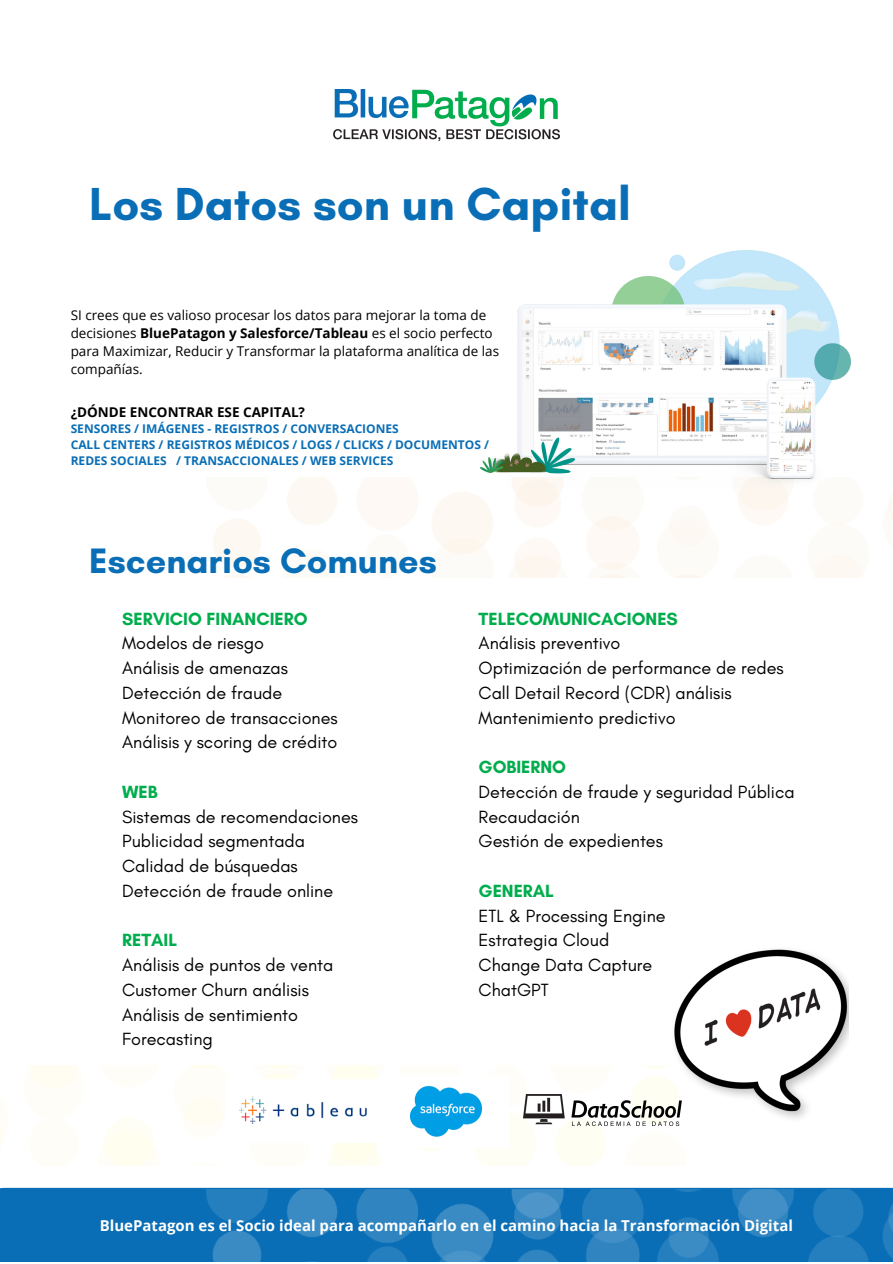
<style>
.page{position:relative;width:893px;height:1264px;background:#fff}
.page>*{position:absolute;margin:0;border:0;box-sizing:border-box;transform-origin:0 0}
.t1{font:700 47.1px "Glacial Indifference";color:#096eb6}
.t2{font:700 36px "Glacial Indifference";color:#096eb6}
.t3{font:18px "Glacial Indifference";color:#000}
.t4{font:700 18px "Glacial Indifference";color:#00ad4d}
.t5{font:700 15px "Open Sans";color:#fff}
.t6{font:13.5px/18px "Open Sans";color:#000}
.t7{font:700 13.5px "Open Sans";color:#000}
.t8{font:700 12px/16px "Open Sans";color:#096eb6}
.s1{font-weight:700}
</style>
<div class="page">
<img style="left:333px;top:89px;width:227px;height:53px">
<svg style="left:0;top:1187px;width:892px;height:2px;background:#72abd5"></svg>
<img style="left:0;top:1189px;width:892px;height:73px">
<img style="left:0;top:1065px;width:666px;height:100px">
<img style="left:480px;top:250px;width:370px;height:238px">
<img style="left:666px;top:949px;width:182px;height:170px">
<img style="left:524px;top:1094px;width:160px;height:33px">
<img style="left:384px;top:1074px;width:125px;height:72px">
<img style="left:226px;top:1079px;width:153px;height:63px">
<p class="t1" style="left:89px;top:176px;width:543px">Los Datos son un Capital</p>
<p class="t6" style="left:71px;top:306px;width:430px">SI crees que es valioso procesar los datos para mejorar la toma de decisiones <span class="s1">BluePatagon y Salesforce/Tableau</span> es el socio perfecto para Maximizar, Reducir y Transformar la plataforma analítica de las compañías.</p>
<p class="t7" style="left:71px;top:403px;width:236px">¿DÓNDE ENCONTRAR ESE CAPITAL?</p>
<p class="t8" style="left:71px;top:421px;width:329px">SENSORES / IMÁGENES - REGISTROS / CONVERSACIONES</p>
<p class="t8" style="left:71px;top:437px;width:420px">CALL CENTERS / REGISTROS MÉDICOS / LOGS / CLICKS / DOCUMENTOS /<br>REDES SOCIALES / TRANSACCIONALES / WEB SERVICES</p>
<p class="t2" style="left:89px;top:539px;width:349px">Escenarios Comunes</p>
<p class="t4" style="left:122px;top:607px;width:187px">SERVICIO FINANCIERO</p>
<p class="t3" style="left:122px;top:632px;width:143px">Modelos de riesgo</p>
<p class="t3" style="left:122px;top:657px;width:167px">Análisis de amenazas</p>
<p class="t3" style="left:122px;top:682px;width:162px">Detección de fraude</p>
<p class="t3" style="left:122px;top:706px;width:217px">Monitoreo de transacciones</p>
<p class="t3" style="left:122px;top:731px;width:217px">Análisis y scoring de crédito</p>
<p class="t4" style="left:122px;top:780px;width:37px">WEB</p>
<p class="t3" style="left:122px;top:805px;width:237px">Sistemas de recomendaciones</p>
<p class="t3" style="left:122px;top:830px;width:184px">Publicidad segmentada</p>
<p class="t3" style="left:122px;top:855px;width:177px">Calidad de búsquedas</p>
<p class="t3" style="left:122px;top:879px;width:212px">Detección de fraude online</p>
<p class="t4" style="left:122px;top:929px;width:57px">RETAIL</p>
<p class="t3" style="left:122px;top:954px;width:213px">Análisis de puntos de venta</p>
<p class="t3" style="left:122px;top:978px;width:188px">Customer Churn análisis</p>
<p class="t3" style="left:122px;top:1003px;width:177px">Análisis de sentimiento</p>
<p class="t3" style="left:122px;top:1028px;width:92px">Forecasting</p>
<p class="t4" style="left:478px;top:607px;width:201px">TELECOMUNICACIONES</p>
<p class="t3" style="left:478px;top:632px;width:143px">Análisis preventivo</p>
<p class="t3" style="left:478px;top:657px;width:307px">Optimización de performance de redes</p>
<p class="t3" style="left:478px;top:682px;width:255px">Call Detail Record (CDR) análisis</p>
<p class="t3" style="left:478px;top:706px;width:198px">Mantenimiento predictivo</p>
<p class="t4" style="left:478px;top:756px;width:89px">GOBIERNO</p>
<p class="t3" style="left:478px;top:780px;width:317px">Detección de fraude y seguridad Pública</p>
<p class="t3" style="left:478px;top:805px;width:103px">Recaudación</p>
<p class="t3" style="left:478px;top:830px;width:186px">Gestión de expedientes</p>
<p class="t4" style="left:478px;top:879px;width:77px">GENERAL</p>
<p class="t3" style="left:478px;top:904px;width:188px">ETL &amp; Processing Engine</p>
<p class="t3" style="left:478px;top:929px;width:132px">Estrategia Cloud</p>
<p class="t3" style="left:478px;top:954px;width:175px">Change Data Capture</p>
<p class="t3" style="left:478px;top:978px;width:72px">ChatGPT</p>
<p class="t5" style="left:100px;top:1214px;width:694px">BluePatagon es el Socio ideal para acompañarlo en el camino hacia la Transformación Digital</p>
</div>
